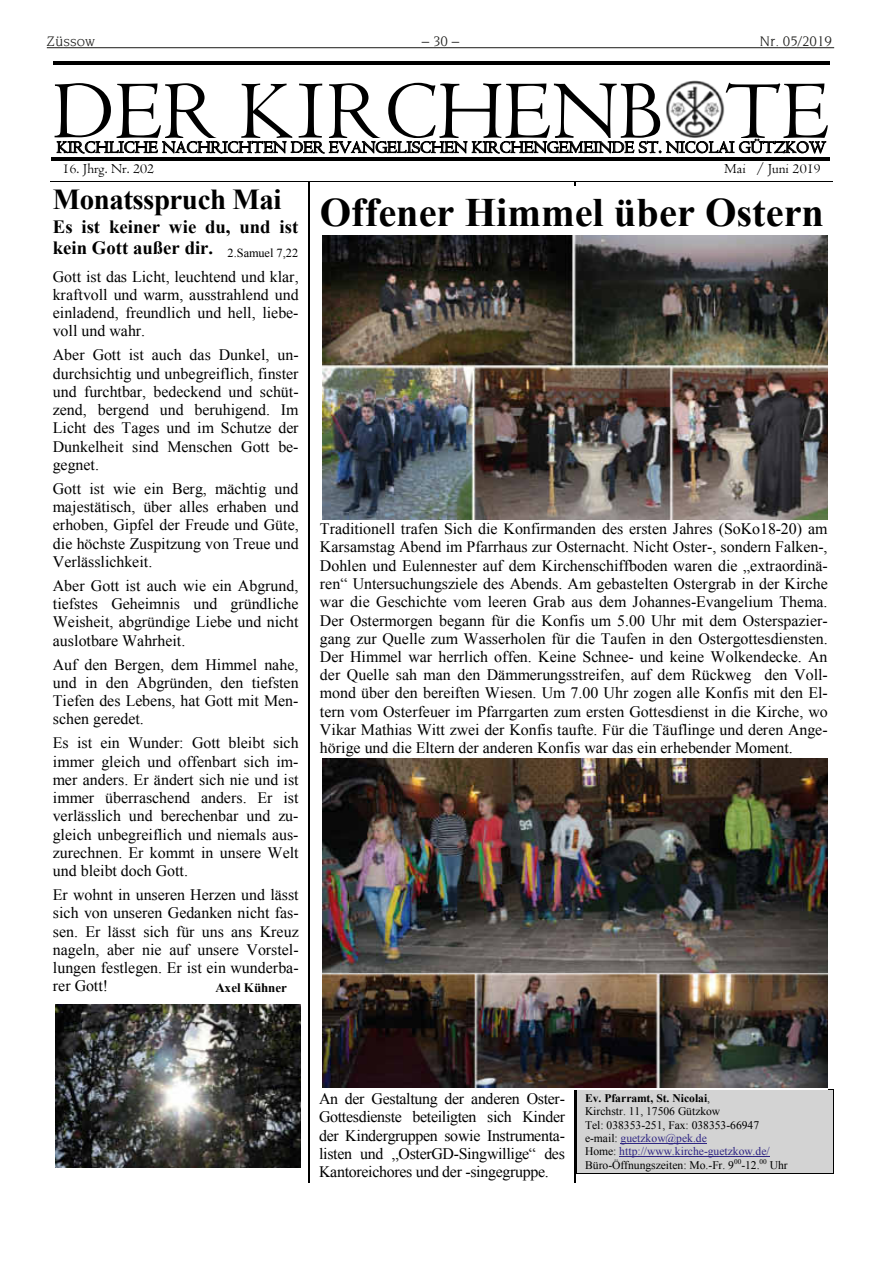
<style>
.page{position:relative;width:881px;height:1263px;background:#fff}
.page>*{position:absolute;margin:0;border:0;box-sizing:border-box;transform-origin:0 0}
.t1{font:85.2px "Qtfjnc Centaur";letter-spacing:.005em;color:#000}
.t2{font:700 40.35px "Xqbhnd Times New Roman";color:#000}
.t3{font:700 28.95px "Xqbhnd Times New Roman";letter-spacing:-.015em;color:#000}
.t4{font:700 18.75px/21px "Xqbhnd Times New Roman";color:#000}
.t5{font:17.25px "Qtfjnc Centaur";color:#000}
.t6{font:15.9px/18.3px "Ydkjmg Times New Roman";color:#000;text-align:justify}
.t7{font:15px "Novarese LT";color:#1a1a18}
.t8{font:14.4px "Qtfjnc Centaur";color:#000}
.t9{font:700 13.05px "Xqbhnd Times New Roman";letter-spacing:-.005em;color:#000}
.t10{font:11.55px/13.4px "Ydkjmg Times New Roman";color:#000}
.t11{font:700 11.55px "Xqbhnd Times New Roman";letter-spacing:-.005em;color:#000}
.s1{font-family:"Ydkjmg Times New Roman";font-weight:400}
.s2{color:#2f2583}
</style>
<div class="page">
<hr style="left:47px;top:47px;width:786px;height:1px;background:#1a1a18">
<hr style="left:53px;top:61px;width:61px;height:3px;background:#000">
<hr style="left:117px;top:61px;width:46px;height:3px;background:#000">
<hr style="left:166px;top:61px;width:55px;height:3px;background:#000">
<svg style="left:221px;top:61px;width:19px;height:3px"></svg>
<hr style="left:240px;top:61px;width:54px;height:3px;background:#000">
<hr style="left:297px;top:61px;width:30px;height:3px;background:#000">
<hr style="left:330px;top:61px;width:54px;height:3px;background:#000">
<hr style="left:387px;top:61px;width:50px;height:3px;background:#000">
<svg style="left:437px;top:61px;width:4px;height:3px"></svg>
<hr style="left:441px;top:61px;width:62px;height:3px;background:#000">
<hr style="left:506px;top:61px;width:46px;height:3px;background:#000">
<hr style="left:555px;top:61px;width:62px;height:3px;background:#000">
<hr style="left:620px;top:61px;width:42px;height:3px;background:#000">
<hr style="left:665px;top:61px;width:59px;height:3px;background:#000">
<hr style="left:727px;top:61px;width:54px;height:3px;background:#000">
<hr style="left:784px;top:61px;width:45px;height:3px;background:#000">
<svg style="left:57px;top:138px;width:769px;height:16px"></svg>
<hr style="left:52px;top:158px;width:777px;height:3px;background:#000">
<hr style="left:51px;top:181px;width:781px;height:1px;background:#000">
<img style="left:666px;top:80px;width:58px;height:58px">
<div style="left:577px;top:1090px;width:255px;height:15px;background:#d3d3d3"></div>
<hr style="left:577px;top:1089px;width:255px;height:1px;background:#000">
<div style="left:577px;top:1105px;width:255px;height:13px;background:#d3d3d3"></div>
<div style="left:577px;top:1118px;width:255px;height:13px;background:#d3d3d3"></div>
<div style="left:577px;top:1131px;width:255px;height:14px;background:#d3d3d3"></div>
<hr style="left:620px;top:1143px;width:86px;height:1px;background:#2f2583">
<div style="left:577px;top:1145px;width:255px;height:13px;background:#d3d3d3"></div>
<hr style="left:619px;top:1156px;width:150px;height:1px;background:#2f2583">
<div style="left:577px;top:1158px;width:255px;height:15px;background:#d3d3d3"></div>
<hr style="left:577px;top:1173px;width:255px;height:1px;background:#000">
<svg style="left:576px;top:1090px;width:1px;height:84px"></svg>
<svg style="left:832px;top:1089px;width:1px;height:85px"></svg>
<img style="left:55px;top:1004px;width:245px;height:164px">
<hr style="left:308px;top:182px;width:1px;height:1001px;background:#000">
<hr style="left:574px;top:182px;width:1px;height:1001px;background:#000">
<div style="left:320px;top:186px;width:507px;height:903px;background:#fff"></div>
<img style="left:322px;top:236px;width:505px;height:284px">
<img style="left:322px;top:758px;width:505px;height:330px">
<p class="t7" style="left:47px;top:33px;width:50px">Züssow</p>
<p class="t7" style="left:421px;top:33px;width:39px">– 30 –</p>
<p class="t7" style="left:759px;top:33px;width:74px">Nr. 05/2019</p>
<h1 class="t1" style="left:53px;top:60px;width:610px">DER KIRCHENB</h1>
<p class="t5" style="left:57px;top:137px;width:770px">KIRCHLICHE NACHRICHTEN DER EVANGELISCHEN KIRCHENGEMEINDE ST. NICOLAI GÜTZKOW</p>
<h1 class="t1" style="left:724px;top:60px;width:107px">TE</h1>
<p class="t8" style="left:62px;top:160px;width:93px">16. Jhrg. Nr. 202</p>
<p class="t8" style="left:724px;top:160px;width:98px">Mai / Juni 2019</p>
<h3 class="t3" style="left:53px;top:189px;width:230px">Monatsspruch Mai</h3>
<p class="t4" style="left:53px;top:218px;width:247px">Es ist keiner wie du, und ist kein Gott außer dir. <sub>2.Samuel</sub> <sub>7,22</sub></p>
<p class="t6" style="left:53px;top:267px;width:247px">Gott ist das Licht, leuchtend und klar, kraftvoll und warm, ausstrahlend und einladend, freundlich und hell, liebe&shy;voll und wahr.</p>
<p class="t6" style="left:53px;top:346px;width:247px">Aber Gott ist auch das Dunkel, un&shy;durchsichtig und unbegreiflich, finster und furchtbar, bedeckend und schüt&shy;zend, bergend und beruhigend. Im Licht des Tages und im Schutze der Dunkelheit sind Menschen Gott be&shy;gegnet.</p>
<p class="t6" style="left:53px;top:480px;width:247px">Gott ist wie ein Berg, mächtig und majestätisch, über alles erhaben und erhoben, Gipfel der Freude und Güte, die höchste Zuspitzung von Treue und Verlässlichkeit.</p>
<p class="t6" style="left:53px;top:577px;width:247px">Aber Gott ist auch wie ein Abgrund, tiefstes Geheimnis und gründliche Weisheit, abgründige Liebe und nicht auslotbare Wahrheit.</p>
<p class="t6" style="left:53px;top:655px;width:247px">Auf den Bergen, dem Himmel nahe, und in den Abgründen, den tiefsten Tiefen des Lebens, hat Gott mit Men&shy;schen geredet.</p>
<p class="t6" style="left:53px;top:734px;width:247px">Es ist ein Wunder: Gott bleibt sich immer gleich und offenbart sich im&shy;mer anders. Er ändert sich nie und ist immer überraschend anders. Er ist verlässlich und berechenbar und zu&shy;gleich unbegreiflich und niemals aus&shy;zurechnen. Er kommt in unsere Welt und bleibt doch Gott.</p>
<p class="t6" style="left:53px;top:886px;width:247px">Er wohnt in unseren Herzen und lässt sich von unseren Gedanken nicht fas&shy;sen. Er lässt sich für uns ans Kreuz nageln, aber nie auf unsere Vorstel&shy;lungen festlegen. Er ist ein wunderba&shy;rer Gott!</p>
<h2 class="t2" style="left:320px;top:198px;width:505px">Offener Himmel über Ostern</h2>
<p class="t6" style="left:320px;top:520px;width:509px">Traditionell trafen Sich die Konfirmanden des ersten Jahres (SoKo18-20) am Karsamstag Abend im Pfarrhaus zur Osternacht. Nicht Oster-, sondern Falken-, Dohlen und Eulennester auf dem Kirchenschiffboden waren die „extraordinä&shy;ren“ Untersuchungsziele des Abends. Am gebastelten Ostergrab in der Kirche war die Geschichte vom leeren Grab aus dem Johannes-Evangelium Thema.<br>Der Ostermorgen begann für die Konfis um 5.00 Uhr mit dem Osterspazier&shy;gang zur Quelle zum Wasserholen für die Taufen in den Ostergottesdiensten.<br>Der Himmel war herrlich offen. Keine Schnee- und keine Wolkendecke. An der Quelle sah man den Dämmerungsstreifen, auf dem Rückweg den Voll&shy;mond über den bereiften Wiesen. Um 7.00 Uhr zogen alle Konfis mit den El&shy;tern vom Osterfeuer im Pfarrgarten zum ersten Gottesdienst in die Kirche, wo Vikar Mathias Witt zwei der Konfis taufte. Für die Täuflinge und deren Ange&shy;hörige und die Eltern der anderen Konfis war das ein erhebender Moment.</p>
<p class="t9" style="left:215px;top:983px;width:73px">Axel Kühner</p>
<p class="t6" style="left:319px;top:1090px;width:247px">An der Gestaltung der anderen Oster-Gottesdienste beteiligten sich Kinder der Kindergruppen sowie Instrumenta&shy;listen und „OsterGD-Singwillige“ des Kantoreichores und der -singegruppe.</p>
<p class="t11" style="left:585px;top:1094px;width:126px">Ev. Pfarramt, St. Nicolai<span class="s1">,</span></p>
<p class="t10" style="left:585px;top:1105px;width:204px">Kirchstr. 11, 17506 Gützkow<br>Tel: 038353-251, Fax: 038353-66947 e-mail: <span class="s2">guetzkow@pek.de<br></span>Home: <span class="s2">http://www.kirche-guetzkow.de/ </span>Büro-Öffnungszeiten: Mo.-Fr. 9<sup>00</sup>-12.<sup>00</sup> Uhr</p>
</div>
